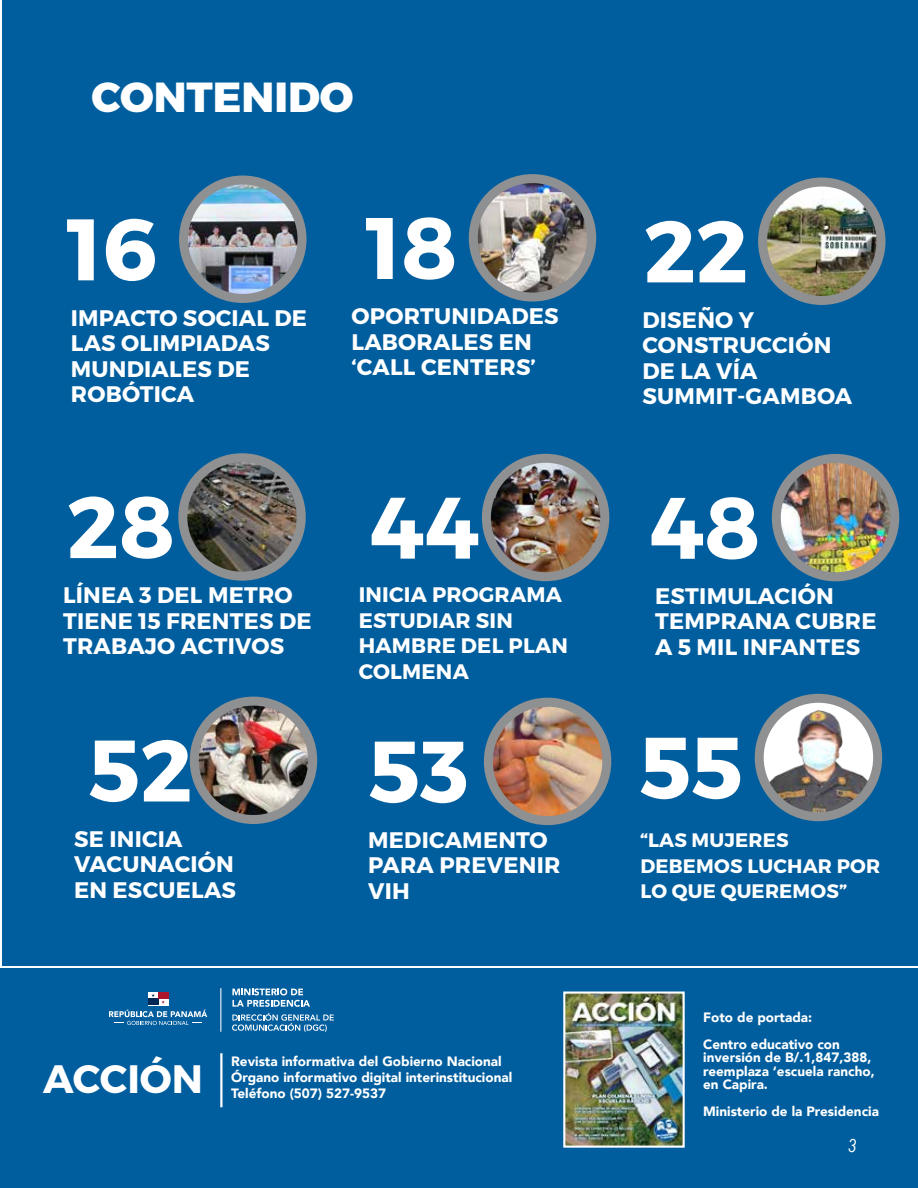
<style>
.page{position:relative;width:918px;height:1188px;background:#fff}
.page>*{position:absolute;margin:0;border:0;box-sizing:border-box;transform-origin:0 0}
.t1{font:700 87px "Montserrat";color:#fff}
.t2{font:800 42px "Montserrat";color:#fff}
.t3{font:700 39.6px "Montserrat";color:#fff}
.t4{font:700 22.5px/25.5px "Montserrat";letter-spacing:.01em;color:#fff}
.t5{font:700 21px/25.5px "Montserrat";letter-spacing:.01em;color:#fff}
.t6{font:700 19.5px/25.5px "Montserrat";letter-spacing:.01em;color:#fff}
.t7{font:italic 18px "Arial Narrow";color:#fff}
.t8{font:900 13.5px/16.4px "Avenir";color:#fff}
</style>
<div class="page">
<div style="left:2px;top:0;width:916px;height:966px;background:#005e9e"></div>
<div style="left:0;top:969px;width:918px;height:219px;background:#005e9e"></div>
<hr style="left:220px;top:988px;width:1px;height:44px;background:#fff">
<svg style="left:109px;top:1010px;width:98px;height:15px"></svg>
<svg style="left:148px;top:992px;width:20px;height:13px"></svg>
<div style="left:148px;top:999px;width:10px;height:6px;background:#002856"></div>
<div style="left:158px;top:992px;width:10px;height:7px;background:#ac162c"></div>
<svg style="left:162px;top:1000px;width:3px;height:4px"></svg>
<svg style="left:232px;top:988px;width:78px;height:19px"></svg>
<svg style="left:232px;top:1013px;width:102px;height:19px"></svg>
<hr style="left:220px;top:1053px;width:3px;height:54px;background:#fff">
<img style="left:763px;top:182px;width:118px;height:118px;border-radius:59px">
<div style="left:758px;top:178px;width:128px;height:127px;border:9px solid #8e9092;border-radius:50%"></div>
<img style="left:488px;top:702px;width:119px;height:119px;border-radius:59px">
<div style="left:484px;top:698px;width:127px;height:127px;border:9px solid #8e9092;border-radius:50%"></div>
<img style="left:184px;top:180px;width:118px;height:118px;border-radius:59px">
<div style="left:179px;top:176px;width:128px;height:127px;border:9px solid #8e9092;border-radius:50%"></div>
<img style="left:194px;top:701px;width:119px;height:119px;border-radius:59px">
<div style="left:190px;top:697px;width:127px;height:127px;border:9px solid #8e9092;border-radius:50%"></div>
<img style="left:183px;top:458px;width:118px;height:118px;border-radius:59px">
<div style="left:178px;top:453px;width:128px;height:128px;border:9px solid #8e9092;border-radius:50%"></div>
<img style="left:473px;top:179px;width:119px;height:118px;border-radius:59px">
<div style="left:469px;top:174px;width:127px;height:128px;border:9px solid #8e9092;border-radius:50%"></div>
<img style="left:776px;top:458px;width:119px;height:119px;border-radius:59px">
<div style="left:772px;top:454px;width:127px;height:127px;border:9px solid #8e9092;border-radius:50%"></div>
<img style="left:759px;top:700px;width:119px;height:117px">
<div style="left:755px;top:694px;width:127px;height:127px;border:9px solid #8e9092;border-radius:50%"></div>
<img style="left:566px;top:994px;width:116px;height:151px">
<div style="left:563px;top:991px;width:122px;height:157px;border:2px solid #fff"></div>
<img style="left:486px;top:458px;width:119px;height:118px">
<div style="left:482px;top:454px;width:127px;height:127px;border:9px solid #8e9092;border-radius:50%"></div>
<h2 class="t2" style="left:91px;top:71px;width:264px">CONTENIDO</h2>
<h1 class="t1" style="left:66px;top:196px;width:92px">16</h1>
<h1 class="t1" style="left:365px;top:194px;width:93px">18</h1>
<p class="t4" style="left:71px;top:305px;width:16px">IMPACTO</p>
<p class="t4" style="left:183px;top:305px;width:16px">SOCIAL</p>
<p class="t4" style="left:274px;top:305px;width:17px">DE</p>
<p class="t4" style="left:71px;top:331px;width:16px">LAS</p>
<p class="t4" style="left:121px;top:331px;width:16px">OLIMPIADAS</p>
<p class="t4" style="left:71px;top:356px;width:17px">MUNDIALES</p>
<p class="t4" style="left:217px;top:356px;width:17px">DE</p>
<p class="t4" style="left:71px;top:382px;width:17px">ROBÓTICA</p>
<h1 class="t1" style="left:67px;top:473px;width:110px">28</h1>
<p class="t4" style="left:63px;top:583px;width:250px">LÍNEA 3 DEL METRO<br>TIENE 15 FRENTES DE<br>TRABAJO ACTIVOS</p>
<h1 class="t1" style="left:88px;top:717px;width:105px">52</h1>
<p class="t4" style="left:74px;top:826px;width:163px">SE INICIA<br>VACUNACIÓN<br>EN ESCUELAS</p>
<p class="t4" style="left:351px;top:304px;width:209px">OPORTUNIDADES<br>LABORALES EN ‘CALL CENTERS’</p>
<h1 class="t1" style="left:369px;top:474px;width:112px">44</h1>
<p class="t5" style="left:359px;top:583px;width:211px">INICIA PROGRAMA<br>ESTUDIAR SIN<br>HAMBRE DEL PLAN<br>COLMENA</p>
<h1 class="t1" style="left:368px;top:718px;width:102px">53</h1>
<p class="t4" style="left:368px;top:827px;width:194px">MEDICAMENTO<br>PARA PREVENIR<br>VIH</p>
<h3 class="t3" style="left:43px;top:1055px;width:161px">ACCIÓN</h3>
<p class="t8" style="left:231px;top:1052px;width:282px">Revista informativa del Gobierno Nacional<br>Órgano informativo digital interinstitucional<br>Teléfono (507) 527-9537</p>
<h1 class="t1" style="left:644px;top:198px;width:106px">22</h1>
<p class="t4" style="left:642px;top:307px;width:211px">DISEÑO Y<br>CONSTRUCCIÓN<br>DE LA VÍA<br>SUMMIT-GAMBOA</p>
<h1 class="t1" style="left:649px;top:474px;width:112px">48</h1>
<p class="t4" style="left:655px;top:583px;width:223px">ESTIMULACIÓN<br>TEMPRANA CUBRE<br>A 5 MIL INFANTES</p>
<h1 class="t1" style="left:639px;top:714px;width:105px">55</h1>
<p class="t6" style="left:640px;top:828px;width:241px">“LAS MUJERES<br>DEBEMOS LUCHAR POR<br>LO QUE QUEREMOS”</p>
<p class="t8" style="left:703px;top:1003px;width:138px;line-height:27px">Foto de portada:<br>Centro educativo con</p>
<p class="t8" style="left:703px;top:1051px;width:173px;line-height:13.5px">inversión de B/.1,847,388, reemplaza ‘escuela rancho, en Capira.</p>
<p class="t8" style="left:703px;top:1103px;width:177px">Ministerio de la Presidencia</p>
<p class="t7" style="left:848px;top:1133px;width:10px">3</p>
</div>
